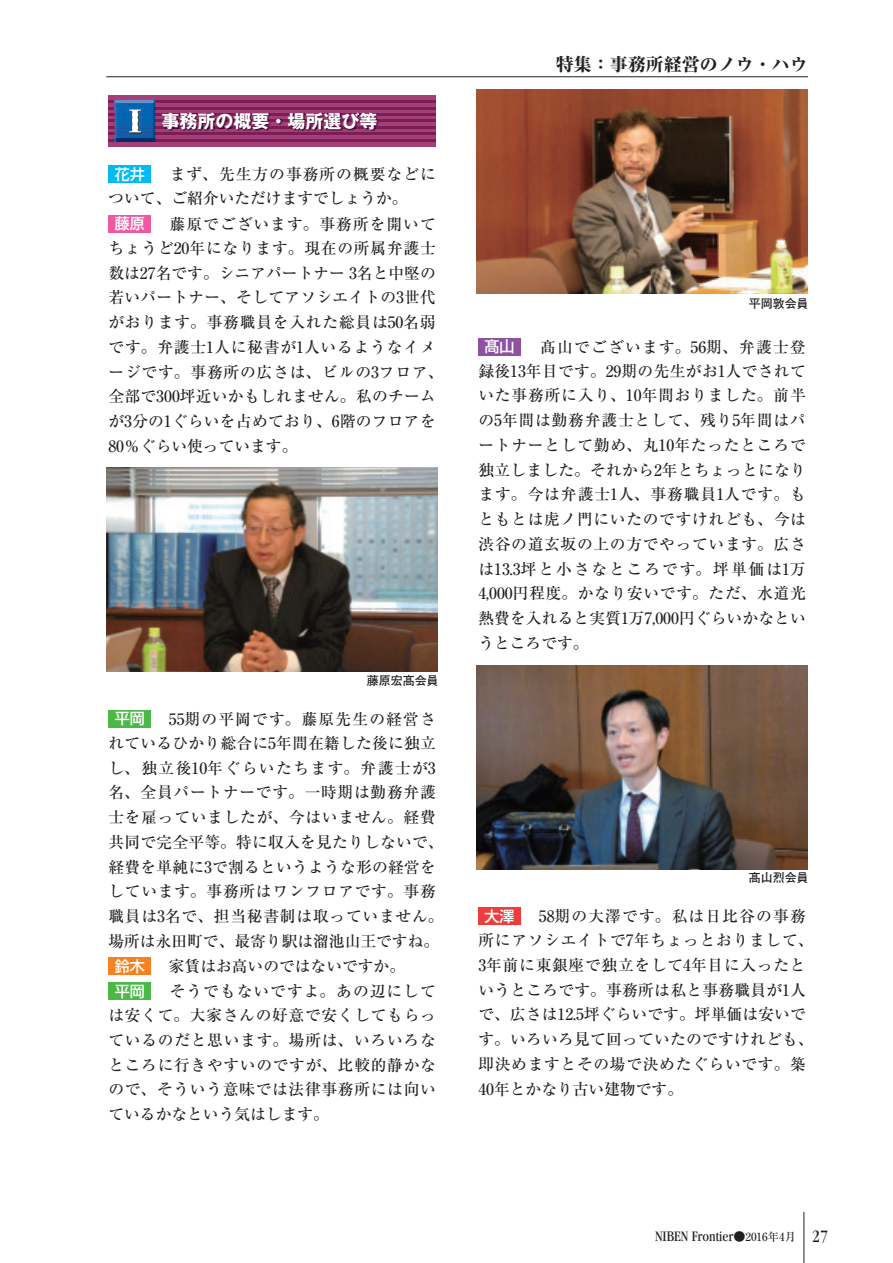
<style>
.page{position:relative;width:893px;height:1263px;background:#fff}
.page>*{position:absolute;margin:0;border:0;box-sizing:border-box;transform-origin:0 0}
.t1{font:18px "Ryumin Pro Heavy 90 pv RKSJ H";color:#231f20}
.t2{font:18px "Gothic MB101 Pro Bold 90 pv RKSJ H";color:#fff}
.t3{font:15.75px/24.8px "Ryumin Pro Medium 90 pv RKSJ H";letter-spacing:.045em;color:#231f20;text-align:justify}
.t4{font:15.75px/24.6px "Ryumin Pro Medium 90 pv RKSJ H";letter-spacing:.015em;color:#231f20}
.t5{font:15.75px "Ryumin Pro Medium 90 pv RKSJ H";color:#231f20}
.t6{font:15.75px "Ryumin Pro Medium 90 pv RKSJ H";letter-spacing:.065em;color:#231f20}
.t7{font:15.75px "Ryumin Pro Medium 90 pv RKSJ H";letter-spacing:.02em;color:#231f20}
.t8{font:15.75px "Ryumin Pro Medium 90 pv RKSJ H";letter-spacing:.09em;color:#231f20}
.t9{font:15.75px "Ryumin Pro Medium 90 pv RKSJ H";letter-spacing:.075em;color:#231f20}
.t10{font:condensed 15px "Garamond";color:#231f20}
.t11{font:12px "Futo Go B101 Pro Bold 90 pv RKSJ H";color:#231f20}
.s1{font-family:"Shin Go Pro Medium 90 pv RKSJ H";font-size:15px;color:#fff}
.s2{font-family:"Ryumin Pro Medium 90 pv RKSJ H";font-stretch:normal;font-size:12px}
.s3{font-family:"Ryumin Pro Medium 90 pv RKSJ H";font-stretch:normal;font-size:11.25px}
.s4{font-size:18px}
</style>
<div class="page">
<div style="left:478px;top:338px;width:43px;height:17px;background:#8e52a1"></div>
<div style="left:478px;top:907px;width:43px;height:17px;background:#ee3d3c"></div>
<svg style="left:108px;top:95px;width:328px;height:51px;background:#9c3a73"></svg>
<hr style="left:108px;top:101px;width:328px;height:2px;background:#7b1e57">
<hr style="left:108px;top:107px;width:328px;height:2px;background:#7b1e57">
<hr style="left:108px;top:113px;width:328px;height:3px;background:#7b1e57">
<hr style="left:108px;top:120px;width:328px;height:2px;background:#7b1e57">
<hr style="left:108px;top:126px;width:328px;height:2px;background:#7b1e57">
<hr style="left:108px;top:133px;width:328px;height:2px;background:#7b1e57">
<hr style="left:108px;top:139px;width:328px;height:2px;background:#7b1e57">
<img style="left:115px;top:101px;width:40px;height:40px">
<img style="left:115px;top:107px;width:40px;height:2px">
<img style="left:115px;top:113px;width:40px;height:3px">
<img style="left:115px;top:120px;width:40px;height:2px">
<img style="left:115px;top:126px;width:40px;height:2px">
<img style="left:115px;top:133px;width:40px;height:2px">
<img style="left:129px;top:110px;width:12px;height:22px">
<svg style="left:130px;top:113px;width:12px;height:21px"></svg>
<img style="left:163px;top:112px;width:216px;height:19px">
<img style="left:163px;top:113px;width:216px;height:3px">
<img style="left:163px;top:120px;width:216px;height:2px">
<img style="left:163px;top:126px;width:216px;height:2px">
<div style="left:108px;top:166px;width:43px;height:17px;background:#00baf1"></div>
<div style="left:108px;top:215px;width:43px;height:17px;background:#ef59a1"></div>
<div style="left:108px;top:710px;width:43px;height:17px;background:#4cb848"></div>
<div style="left:108px;top:958px;width:43px;height:17px;background:#f58220"></div>
<div style="left:108px;top:982px;width:43px;height:17px;background:#4cb848"></div>
<img style="left:106px;top:468px;width:332px;height:204px">
<img style="left:476px;top:89px;width:332px;height:204px">
<img style="left:476px;top:665px;width:332px;height:205px">
<hr style="left:106px;top:77px;width:702px;height:1px;background:#231f20">
<hr style="left:804px;top:1212px;width:1px;height:51px;background:#231f20">
<p class="t2" style="left:162px;top:114px;width:217px">事務所の概要・場所選び等</p>
<p class="t6" style="left:115px;top:168px;width:323px"><span class="s1">花井</span>　まず、先生方の事務所の概要などに</p>
<p class="t5" style="left:108px;top:192px;width:301px">ついて、ご紹介いただけますでしょうか。</p>
<p class="t6" style="left:115px;top:218px;width:323px"><span class="s1">藤原</span>　藤原でございます。事務所を開いて</p>
<p class="t3" style="left:108px;top:238px;width:329px">ちょうど20年になります。現在の所属弁護士</p>
<p class="t5" style="left:108px;top:267px;width:329px">数は27名です。シニアパートナー 3名と中堅の</p>
<p class="t4" style="left:108px;top:287px;width:329px">若いパートナー、そしてアソシエイトの3世代</p>
<p class="t3" style="left:108px;top:312px;width:329px">がおります。事務職員を入れた総員は50名弱</p>
<p class="t3" style="left:108px;top:337px;width:329px">です。弁護士1人に秘書が1人いるようなイメ</p>
<p class="t3" style="left:108px;top:361px;width:337px">ージです。事務所の広さは、ビルの3フロア、</p>
<p class="t7" style="left:108px;top:390px;width:329px">全部で300坪近いかもしれません。私のチーム</p>
<p class="t7" style="left:108px;top:415px;width:329px">が3分の1ぐらいを占めており、6階のフロアを</p>
<p class="t5" style="left:108px;top:440px;width:190px">80％ぐらい使っています。</p>
<p class="t11" style="left:367px;top:675px;width:73px">藤原宏髙会員</p>
<p class="t9" style="left:115px;top:713px;width:323px"><span class="s1">平岡</span>　55期の平岡です。藤原先生の経営さ</p>
<p class="t4" style="left:108px;top:733px;width:329px">れているひかり総合に5年間在籍した後に独立</p>
<p class="t8" style="left:108px;top:762px;width:329px">し、独立後10年ぐらいたちます。弁護士が3</p>
<p class="t3" style="left:108px;top:782px;width:329px">名、全員パートナーです。一時期は勤務弁護</p>
<p class="t3" style="left:108px;top:807px;width:329px">士を雇っていましたが、今はいません。経費</p>
<p class="t4" style="left:108px;top:832px;width:337px">共同で完全平等。特に収入を見たりしないで、</p>
<p class="t4" style="left:108px;top:856px;width:329px">経費を単純に3で割るというような形の経営を</p>
<p class="t3" style="left:108px;top:881px;width:329px">しています。事務所はワンフロアです。事務</p>
<p class="t3" style="left:108px;top:906px;width:337px">職員は3名で、担当秘書制は取っていません。</p>
<p class="t5" style="left:108px;top:935px;width:332px">場所は永田町で、最寄り駅は溜池山王ですね。</p>
<p class="t5" style="left:115px;top:960px;width:292px"><span class="s1">鈴木</span>　家賃はお高いのではないですか。</p>
<p class="t6" style="left:115px;top:985px;width:323px"><span class="s1">平岡</span>　そうでもないですよ。あの辺にして</p>
<p class="t3" style="left:108px;top:1005px;width:329px">は安くて。大家さんの好意で安くしてもらっ</p>
<p class="t3" style="left:108px;top:1030px;width:329px">ているのだと思います。場所は、いろいろな</p>
<p class="t3" style="left:108px;top:1054px;width:329px">ところに行きやすいのですが、比較的静かな</p>
<p class="t3" style="left:108px;top:1079px;width:329px">ので、そういう意味では法律事務所には向い</p>
<p class="t5" style="left:108px;top:1108px;width:222px">ているかなという気はします。</p>
<p class="t1" style="left:556px;top:58px;width:254px">特集：事務所経営のノウ・ハウ</p>
<p class="t11" style="left:749px;top:299px;width:61px">平岡敦会員</p>
<p class="t3" style="left:478px;top:336px;width:329px;text-indent:6px"><span class="s1">髙山</span>　髙山でございます。56期、弁護士登録後13年目です。29期の先生がお1人でされていた事務所に入り、10年間おりました。前半の5年間は勤務弁護士として、残り5年間はパートナーとして勤め、丸10年たったところで独立しました。それから2年とちょっとになります。今は弁護士1人、事務職員1人です。もともとは虎ノ門にいたのですけれども、今は渋谷の道玄坂の上の方でやっています。広さは13.3坪と小さなところです。坪単価は1万4,000円程度。かなり安いです。ただ、水道光熱費を入れると実質1万7,000円ぐらいかなというところです。</p>
<p class="t11" style="left:749px;top:873px;width:61px">髙山烈会員</p>
<p class="t4" style="left:478px;top:906px;width:337px;text-indent:6px"><span class="s1">大澤</span>　58期の大澤です。私は日比谷の事務所にアソシエイトで7年ちょっとおりまして、<br>3年前に東銀座で独立をして4年目に入ったというところです。事務所は私と事務職員が1人で、広さは12.5坪ぐらいです。坪単価は安いです。いろいろ見て回っていたのですけれども、即決めますとその場で決めたぐらいです。築<br>40年とかなり古い建物です。</p>
<p class="t10" style="left:655px;top:1228px;width:175px">NIBEN Frontier<span class="s2">●</span><span class="s3">2016年4月</span> <span class="s4">27</span></p>
</div>
